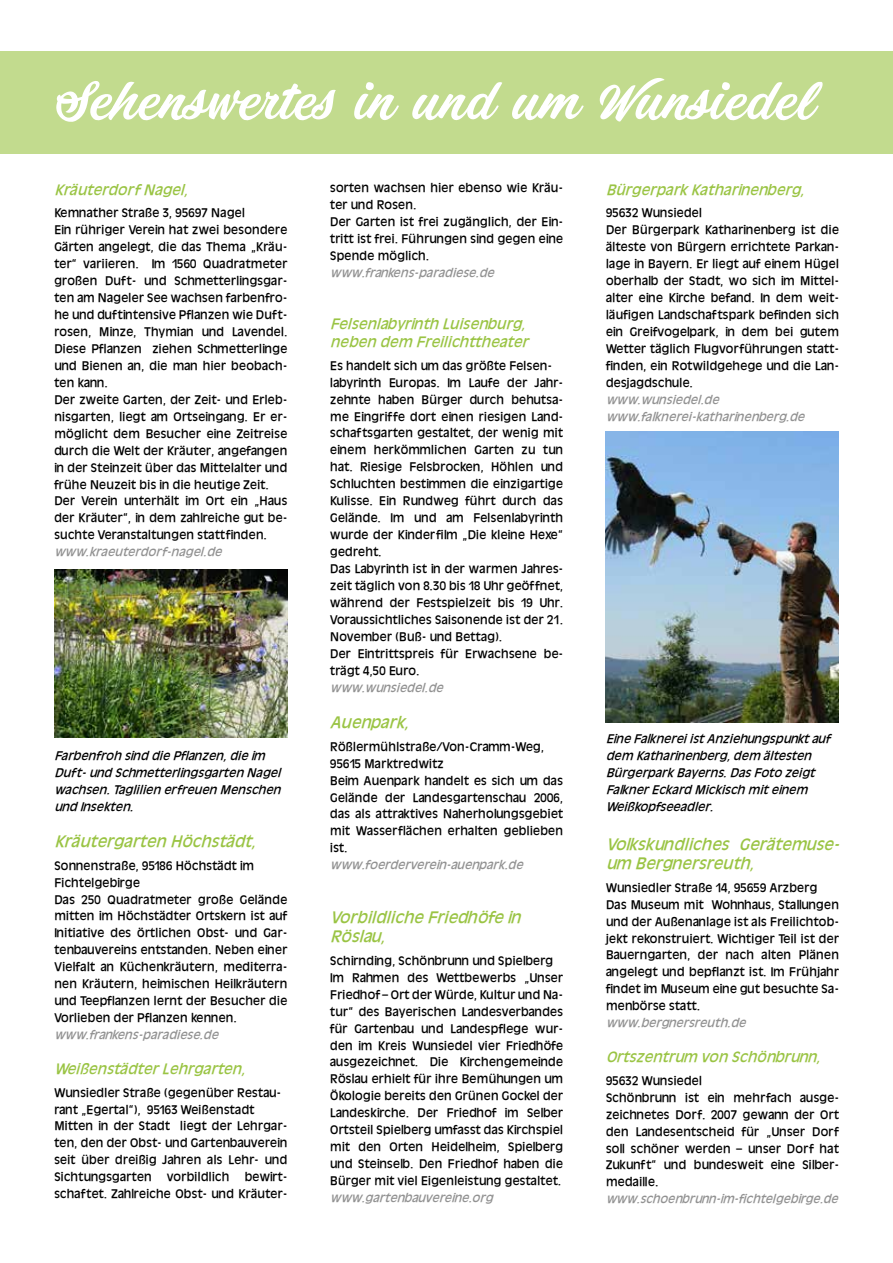
<style>
.page{position:relative;width:893px;height:1263px;background:#fff}
.page>*{position:absolute;margin:0;border:0;box-sizing:border-box;transform-origin:0 0}
.t1{font:52.5px "Painter PERSONALUSEONLY";color:#fff}
.t2{font:italic 16.5px/19.5px "Antilope Normal";color:#9ac444}
.t3{font:italic 15px/18px "Antilope Normal";color:#9ac444}
.t4{font:12.45px/17px "Antilope Normal";letter-spacing:-.01em;color:#000}
.t5{font:italic 12.45px/17px "Antilope Normal";color:#000}
.t6{font:italic 12.45px/17px "Antilope Normal";color:#929292}
</style>
<div class="page">
<div style="left:0;top:51px;width:893px;height:102px;background:#c2db8e"></div>
<img style="left:54px;top:569px;width:233px;height:168px">
<img style="left:606px;top:432px;width:233px;height:290px">
<h1 class="t1" style="left:56px;top:67px;width:762px">Sehenswertes in und um Wunsiedel</h1>
<p class="t3" style="left:54px;top:180px;width:140px">KräuterdorfNagel,</p>
<p class="t4" style="left:54px;top:204px;width:235px">Kemnather Straße 3, 95697 Nagel<br>Ein rühriger Verein hat zwei besondere Gärten angelegt, die das Thema „Kräu&shy;ter“ variieren. Im 1560 Quadratmeter großen Duft- und Schmetterlingsgar&shy;ten am Nageler See wachsen farbenfro&shy;he und duftintensive Pflanzen wie Duft&shy;rosen, Minze, Thymian und Lavendel.<br>Diese Pflanzen ziehen Schmetterlinge und Bienen an, die man hier beobach&shy;ten kann.<br>Der zweite Garten, der Zeit- und Erleb&shy;nisgarten, liegt am Ortseingang. Er er&shy;möglicht dem Besucher eine Zeitreise durch die Welt der Kräuter, angefangen in der Steinzeit über das Mittelalter und frühe Neuzeit bis in die heutige Zeit.<br>Der Verein unterhält im Ort ein „Haus der Kräuter“, in dem zahlreiche gut be&shy;suchte Veranstaltungen stattfinden.</p>
<p class="t6" style="left:54px;top:543px;width:173px">www.kraeuterdorf-nagel.de</p>
<p class="t5" style="left:54px;top:747px;width:232px">Farbenfroh sind die Pflanzen,die im<br>Duft-und Schmetterlingsgarten Nagel wachsen.Taglilien erfreuen Menschen und Insekten.</p>
<h2 class="t2" style="left:54px;top:831px;width:208px">Kräutergarten Höchstädt,</h2>
<p class="t4" style="left:54px;top:856px;width:235px">Sonnenstraße, 95186 Höchstädt im Fichtelgebirge<br>Das 250 Quadratmeter große Gelände mitten im Höchstädter Ortskern ist auf Initiative des örtlichen Obst- und Gar&shy;tenbauvereins entstanden. Neben einer Vielfalt an Küchenkräutern, mediterra&shy;nen Kräutern, heimischen Heilkräutern und Teepflanzen lernt der Besucher die Vorlieben der Pflanzen kennen.</p>
<p class="t6" style="left:54px;top:1026px;width:169px">www.frankens-paradiese.de</p>
<p class="t3" style="left:54px;top:1059px;width:197px">WeißenstädterLehrgarten,</p>
<p class="t4" style="left:54px;top:1083px;width:235px">Wunsiedler Straße (gegenüber Restau&shy;rant „Egertal“), 95163 Weißenstadt Mitten in der Stadt liegt der Lehrgar&shy;ten, den der Obst- und Gartenbauverein seit über dreißig Jahren als Lehr- und Sichtungsgarten vorbildlich bewirt&shy;schaftet. Zahlreiche Obst- und Kräuter-</p>
<p class="t4" style="left:330px;top:179px;width:235px">sorten wachsen hier ebenso wie Kräu&shy;ter und Rosen.<br>Der Garten ist frei zugänglich, der Ein&shy;tritt ist frei. Führungen sind gegen eine<br>Spende möglich.</p>
<p class="t6" style="left:330px;top:264px;width:169px">www.frankens-paradiese.de</p>
<p class="t3" style="left:330px;top:315px;width:204px">Felsenlabyrinth Luisenburg, neben dem Freilichttheater</p>
<p class="t4" style="left:330px;top:357px;width:235px">Es handelt sich um das größte Felsen&shy;labyrinth Europas. Im Laufe der Jahr&shy;zehnte haben Bürger durch behutsa&shy;me Eingriffe dort einen riesigen Land&shy;schaftsgarten gestaltet, der wenig mit einem herkömmlichen Garten zu tun hat. Riesige Felsbrocken, Höhlen und Schluchten bestimmen die einzigartige Kulisse. Ein Rundweg führt durch das Gelände. Im und am Felsenlabyrinth wurde der Kinderfilm „Die kleine Hexe“ gedreht.<br>Das Labyrinth ist in der warmen Jahres&shy;zeit täglich von 8.30 bis 18 Uhr geöffnet, während der Festspielzeit bis 19 Uhr.<br>Voraussichtliches Saisonende ist der 21.<br>November (Buß- und Bettag).<br>Der Eintrittspreis für Erwachsene be&shy;trägt 4,50 Euro.</p>
<p class="t6" style="left:330px;top:679px;width:118px">www.wunsiedel.de</p>
<h2 class="t2" style="left:330px;top:712px;width:85px">Auenpark,</h2>
<p class="t4" style="left:330px;top:738px;width:235px">Rößlermühlstraße/Von-Cramm-Weg,<br>95615 Marktredwitz<br>Beim Auenpark handelt es sich um das<br>Gelände der Landesgartenschau 2006, das als attraktives Naherholungsgebiet mit Wasserflächen erhalten geblieben ist.</p>
<p class="t6" style="left:330px;top:856px;width:198px">www.foerderverein-auenpark.de</p>
<h2 class="t2" style="left:330px;top:907px;width:197px">Vorbildliche Friedhöfe in<br>Röslau,</h2>
<p class="t4" style="left:330px;top:952px;width:235px">Schirnding, Schönbrunn und Spielberg Im Rahmen des Wettbewerbs „Unser Friedhof – Ort der Würde, Kultur und Na&shy;tur“ des Bayerischen Landesverbandes für Gartenbau und Landespflege wur&shy;den im Kreis Wunsiedel vier Friedhöfe ausgezeichnet. Die Kirchengemeinde Röslau erhielt für ihre Bemühungen um Ökologie bereits den Grünen Gockel der Landeskirche. Der Friedhof im Selber Ortsteil Spielberg umfasst das Kirchspiel mit den Orten Heidelheim, Spielberg und Steinselb. Den Friedhof haben die Bürger mit viel Eigenleistung gestaltet.</p>
<p class="t6" style="left:330px;top:1189px;width:168px">www.gartenbauvereine.org</p>
<p class="t3" style="left:606px;top:180px;width:204px">BürgerparkKatharinenberg,</p>
<p class="t4" style="left:606px;top:204px;width:235px">95632 Wunsiedel<br>Der Bürgerpark Katharinenberg ist die älteste von Bürgern errichtete Parkan&shy;lage in Bayern. Er liegt auf einem Hügel oberhalb der Stadt, wo sich im Mittel&shy;alter eine Kirche befand. In dem weit&shy;läufigen Landschaftspark befinden sich ein Greifvogelpark, in dem bei gutem Wetter täglich Flugvorführungen statt&shy;finden, ein Rotwildgehege und die Lan&shy;desjagdschule.</p>
<p class="t6" style="left:606px;top:391px;width:204px">www.wunsiedel.de www.falknerei-katharinenberg.de</p>
<p class="t5" style="left:606px;top:730px;width:229px">Eine FalknereiistAnziehungspunktauf dem Katharinenberg,dem ältesten<br>BürgerparkBayerns.DasFoto zeigt<br>FalknerEckard Mickisch miteinem<br>Weißkopfseeadler.</p>
<h2 class="t2" style="left:606px;top:834px;width:240px">Volkskundliches Gerätemuse&shy;um Bergnersreuth,</h2>
<p class="t4" style="left:606px;top:879px;width:235px">Wunsiedler Straße 14, 95659 Arzberg Das Museum mit Wohnhaus, Stallungen und der Außenanlage ist als Freilichtob&shy;jekt rekonstruiert. Wichtiger Teil ist der Bauerngarten, der nach alten Plänen angelegt und bepflanzt ist. Im Frühjahr findet im Museum eine gut besuchte Sa&shy;menbörse statt.</p>
<p class="t6" style="left:606px;top:1014px;width:145px">www.bergnersreuth.de</p>
<p class="t3" style="left:606px;top:1048px;width:220px">Ortszentrum von Schönbrunn,</p>
<p class="t4" style="left:606px;top:1072px;width:235px">95632 Wunsiedel<br>Schönbrunn ist ein mehrfach ausge&shy;zeichnetes Dorf. 2007 gewann der Ort den Landesentscheid für „Unser Dorf soll schöner werden – unser Dorf hat<br>Zukunft“ und bundesweit eine Silber&shy;medaille.</p>
<p class="t6" style="left:606px;top:1190px;width:237px">www.schoenbrunn-im-fichtelgebirge.de</p>
</div>
